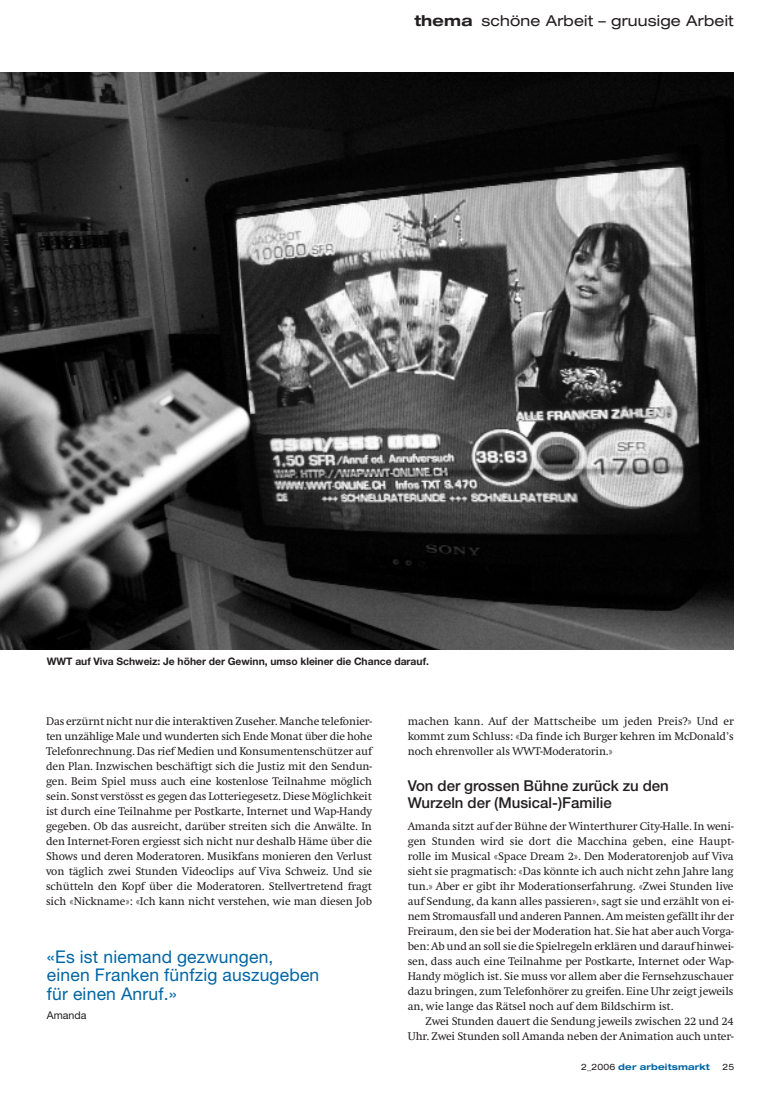
<style>
.page{position:relative;width:780px;height:1099px;background:#fff}
.page>*{position:absolute;margin:0;border:0;box-sizing:border-box;transform-origin:0 0}
.t1{font:17.5px/18.8px "Helvetica Neue";letter-spacing:.01em;color:#0065a4}
.t2{font:500 15px/16.2px "Helvetica Neue";color:#231f20}
.t3{font:expanded 15px "Helvetica Neue";letter-spacing:.015em;color:#231f20}
.t4{font:11.5px/15px "Swift";letter-spacing:-.01em;color:#231f20;text-align:justify}
.t5{font:10.62px "Helvetica Neue";color:#231f20}
.t6{font:700 10.25px "Helvetica Neue";color:#231f20}
.t7{font:700 expanded 8.75px "Helvetica Neue";letter-spacing:.015em;color:#0065a4}
.t8{font:expanded 8.75px "Helvetica Neue";color:#231f20}
.s1{font-weight:700}
.s2{font-weight:400;color:#231f20}
</style>
<div class="page">
<img style="left:0;top:73px;width:733px;height:576px">
<h2 class="t3" style="left:414px;top:16px;width:321px"><span class="s1">thema</span> schöne Arbeit – gruusige Arbeit</h2>
<p class="t6" style="left:47px;top:658px;width:383px">WWT auf Viva Schweiz: Je höher der Gewinn, umso kleiner die Chance darauf.</p>
<p class="t4" style="left:46px;top:713px;width:328px">Das erzürnt nicht nur die interaktiven Zuseher. Manche telefonier&shy;ten unzählige Male und wunderten sich Ende Monat über die hohe Telefonrechnung. Das rief Medien und Konsumentenschützer auf den Plan. Inzwischen beschäftigt sich die Justiz mit den Sendun&shy;gen. Beim Spiel muss auch eine kostenlose Teilnahme möglich sein. Sonst verstösst es gegen das Lotteriegesetz. Diese Möglichkeit ist durch eine Teilnahme per Postkarte, Internet und Wap-Handy gegeben. Ob das ausreicht, darüber streiten sich die Anwälte. In den Internet-Foren ergiesst sich nicht nur deshalb Häme über die Shows und deren Moderatoren. Musikfans monieren den Verlust von täglich zwei Stunden Videoclips auf Viva Schweiz. Und sie schütteln den Kopf über die Moderatoren. Stellvertretend fragt sich «Nickname»: «Ich kann nicht verstehen, wie man diesen Job</p>
<h1 class="t1" style="left:47px;top:948px;width:274px">«Es ist niemand gezwungen, einen Franken fünfzig auszugeben für einen Anruf.»</h1>
<p class="t5" style="left:47px;top:1011px;width:41px">Amanda</p>
<p class="t4" style="left:407px;top:713px;width:327px">machen kann. Auf der Mattscheibe um jeden Preis?» Und er kommt zum Schluss: «Da finde ich Burger kehren im McDonald’s noch ehrenvoller als WWT-Moderatorin.»</p>
<h2 class="t2" style="left:407px;top:779px;width:263px">Von der grossen Bühne zurück zu den<br>Wurzeln der (Musical-)Familie</h2>
<p class="t4" style="left:407px;top:818px;width:328px">Amanda sitzt auf der Bühne der Winterthurer City-Halle. In weni&shy;gen Stunden wird sie dort die Macchina geben, eine Haupt&shy;rolle im Musical «Space Dream 2». Den Moderatorenjob auf Viva sieht sie pragmatisch: «Das könnte ich auch nicht zehn Jahre lang tun.» Aber er gibt ihr Moderationserfahrung. «Zwei Stunden live auf Sendung, da kann alles passieren», sagt sie und erzählt von ei&shy;nem Stromausfall und anderen Pannen. Am meisten gefällt ihr der Freiraum, den sie bei der Moderation hat. Sie hat aber auch Vorga&shy;ben: Ab und an soll sie die Spielregeln erklären und darauf hinwei&shy;sen, dass auch eine Teilnahme per Postkarte, Internet oder Wap-Handy möglich ist. Sie muss vor allem aber die Fernsehzuschauer dazu bringen, zum Telefonhörer zu greifen. Eine Uhr zeigt jeweils an, wie lange das Rätsel noch auf dem Bildschirm ist.</p>
<p class="t4" style="left:407px;top:1013px;width:327px;text-align:right">Zwei Stunden dauert die Sendung jeweils zwischen 22 und 24<br>Uhr. Zwei Stunden soll Amanda neben der Animation auch unter-</p>
<p class="t7" style="left:581px;top:1063px;width:130px"><span class="s2">2_2006</span> der arbeitsmarkt</p>
<p class="t8" style="left:722px;top:1063px;width:13px">25</p>
</div>
